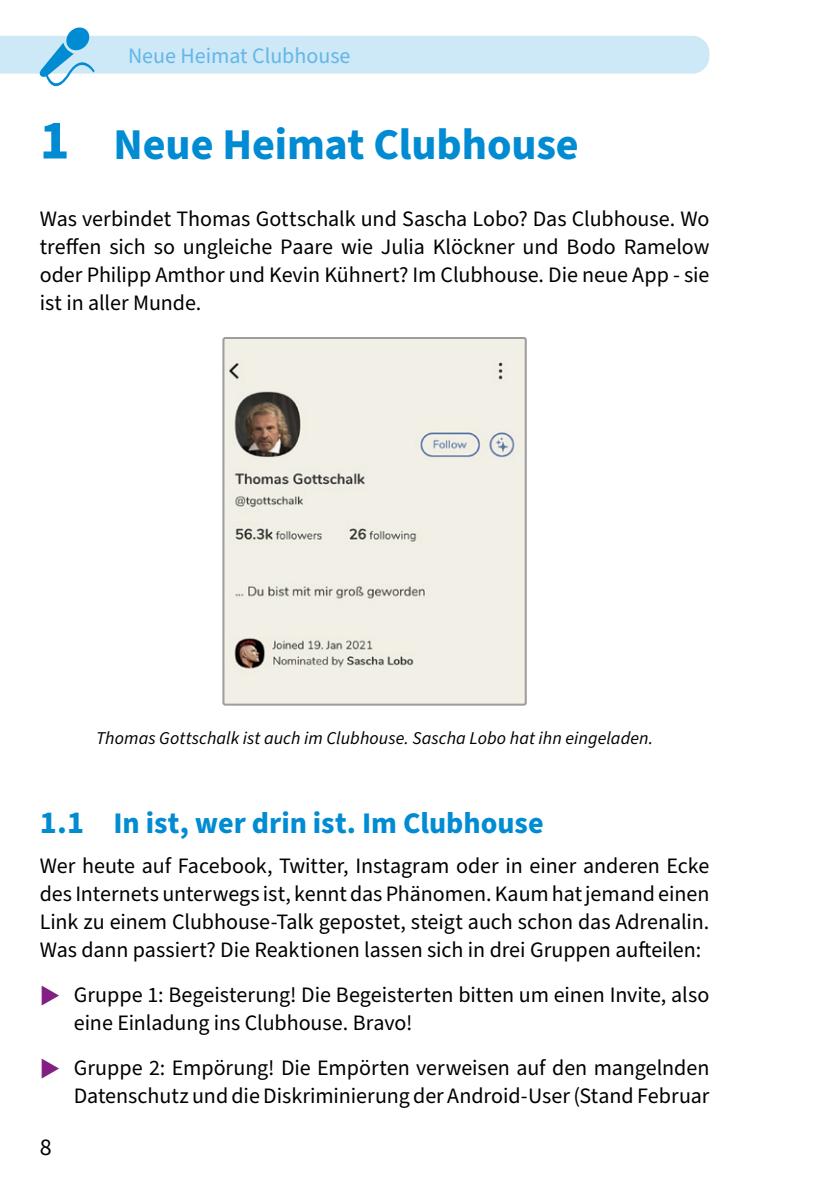
<style>
.page{position:relative;width:840px;height:1191px;background:#fff}
.page>*{position:absolute;margin:0;border:0;box-sizing:border-box;transform-origin:0 0}
.Überschrift_1{font:700 44px "Source Sans Pro";color:#008bd2}
.t1{font:700 30px "Source Sans Pro";color:#008bd2}
.t2{font:24px "Source Sans Pro";color:#000}
.Grundtext{font:22px/28px "Source Sans Pro";color:#000;text-align:justify}
.t3{font:22px "Source Sans Pro";color:#64b6e7}
.Bildunterschrift{font:italic 18px "Source Sans Pro";letter-spacing:.005em;color:#000}
.s1{font-size:56px}
.s2{font-size:32px}
</style>
<div class="page">
<svg style="left:0;top:27px;width:709px;height:60px"></svg>
<img style="left:225px;top:337px;width:301px;height:368px">
<div style="left:222px;top:337px;width:304px;height:368px;border:2px solid #9d9d9c;border-radius:2px"></div>
<p class="t3" style="left:128px;top:41px;width:224px">Neue Heimat Clubhouse</p>
<h1 class="Überschrift_1" style="left:40px;top:114px;width:540px"><span class="s1">1</span> Neue Heimat Clubhouse</h1>
<p class="Grundtext" style="left:40px;top:206px;width:671px">Was verbindet Thomas Gottschalk und Sascha Lobo? Das Clubhouse. Wo treffen sich so ungleiche Paare wie Julia Klöckner und Bodo Ramelow oder Philipp Amthor und Kevin Kühnert? Im Clubhouse. Die neue App - sie ist in aller Munde.</p>
<p class="Bildunterschrift" style="left:96px;top:725px;width:558px">Thomas Gottschalk ist auch im Clubhouse. Sascha Lobo hat ihn eingeladen.</p>
<p class="t1" style="left:40px;top:803px;width:505px"><span class="s2">1.1</span> In ist, wer drin ist. Im Clubhouse</p>
<p class="Grundtext" style="left:40px;top:852px;width:670px">Wer heute auf Facebook, Twitter, Instagram oder in einer anderen Ecke des Internets unterwegs ist, kennt das Phänomen. Kaum hat jemand einen Link zu einem Clubhouse-Talk gepostet, steigt auch schon das Adrenalin.<br>Was dann passiert? Die Reaktionen lassen sich in drei Gruppen aufteilen:</p>
<p class="Grundtext" style="left:74px;top:981px;width:636px">Gruppe 1: Begeisterung! Die Begeisterten bitten um einen Invite, also eine Einladung ins Clubhouse. Bravo!</p>
<p class="Grundtext" style="left:74px;top:1054px;width:636px">Gruppe 2: Empörung! Die Empörten verweisen auf den mangelnden<br>Datenschutz und die Diskriminierung der Android-User (Stand Februar</p>
<p class="t2" style="left:40px;top:1131px;width:13px">8</p>
</div>
